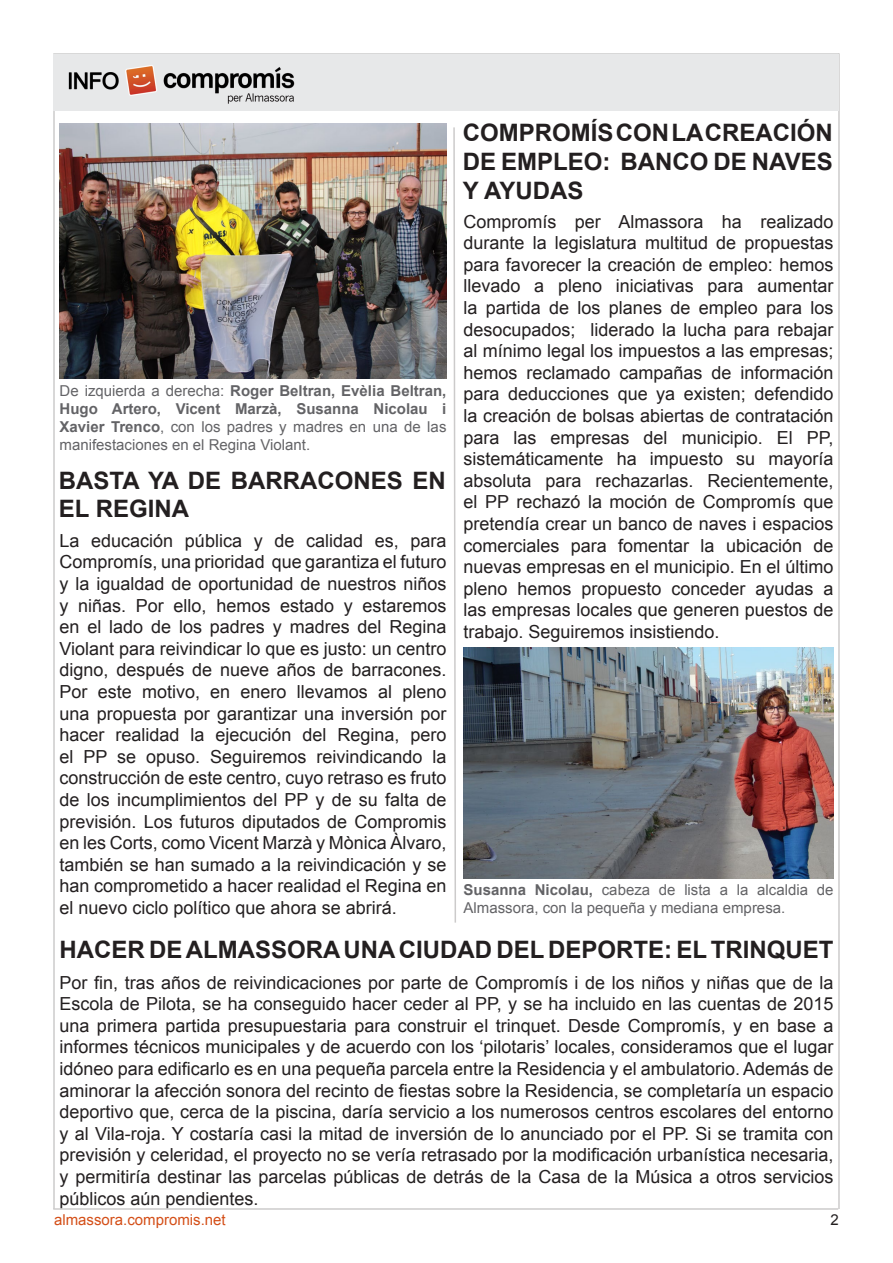
<style>
.page{position:relative;width:893px;height:1263px;background:#fff}
.page>*{position:absolute;margin:0;border:0;box-sizing:border-box;transform-origin:0 0}
.t1{font:700 24px/28.8px "Arial";color:#231f20}
.t2{font:18px/21.6px "Arial";color:#231f20;text-align:justify}
.t3{font:15px/18px "Arial";color:#636366;text-align:justify}
.t4{font:15px "Arial";color:#d44f18}
.t5{font:15px "Arial";color:#231f20}
.s1{font-weight:700}
</style>
<div class="page">
<hr style="left:53px;top:54px;width:2px;height:1155px;background:#cccbcb">
<hr style="left:53px;top:53px;width:786px;height:2px;background:#cccbcb">
<hr style="left:838px;top:53px;width:2px;height:1156px;background:#cccbcb">
<hr style="left:53px;top:1208px;width:785px;height:2px;background:#cccbcb">
<svg style="left:453px;top:127px;width:3px;height:796px"></svg>
<img style="left:60px;top:124px;width:386px;height:255px">
<img style="left:463px;top:647px;width:370px;height:232px">
<img style="left:53px;top:54px;width:786px;height:57px">
<p class="t3" style="left:60px;top:382px;width:388px">De izquierda a derecha: <span class="s1">Roger Beltran, Evèlia Beltran, Hugo Artero, Vicent Marzà, Susanna Nicolau i Xavier Trenco</span>, con los padres y madres en una de las manifestaciones en el Regina Violant.</p>
<p class="t1" style="left:59px;top:467px;width:388px">BASTA YA DE BARRACONES EN<br>EL REGINA</p>
<p class="t2" style="left:60px;top:530px;width:388px">La educación pública y de calidad es, para Compromís, una prioridad que garantiza el futuro y la igualdad de oportunidad de nuestros niños y niñas. Por ello, hemos estado y estaremos en el lado de los padres y madres del Regina Violant para reivindicar lo que es justo: un centro digno, después de nueve años de barracones.<br>Por este motivo, en enero llevamos al pleno una propuesta por garantizar una inversión por hacer realidad la ejecución del Regina, pero el PP se opuso. Seguiremos reivindicando la construcción de este centro, cuyo retraso es fruto de los incumplimientos del PP y de su falta de previsión. Los futuros diputados de Compromis en les Corts, como Vicent Marzà y Mònica Àlvaro, también se han sumado a la reivindicación y se han comprometido a hacer realidad el Regina en el nuevo ciclo político que ahora se abrirá.</p>
<p class="t1" style="left:463px;top:119px;width:371px;text-align:justify">COMPROMÍS CON LA CREACIÓN DE EMPLEO: BANCO DE NAVES Y AYUDAS</p>
<p class="t2" style="left:463px;top:211px;width:371px">Compromís per Almassora ha realizado durante la legislatura multitud de propuestas para favorecer la creación de empleo: hemos llevado a pleno iniciativas para aumentar la partida de los planes de empleo para los desocupados; liderado la lucha para rebajar al mínimo legal los impuestos a las empresas; hemos reclamado campañas de información para deducciones que ya existen; defendido la creación de bolsas abiertas de contratación para las empresas del municipio. El PP, sistemáticamente ha impuesto su mayoría absoluta para rechazarlas. Recientemente, el PP rechazó la moción de Compromís que pretendía crear un banco de naves i espacios comerciales para fomentar la ubicación de nuevas empresas en el municipio. En el último pleno hemos propuesto conceder ayudas a las empresas locales que generen puestos de trabajo. Seguiremos insistiendo.</p>
<p class="t3" style="left:463px;top:881px;width:371px"><span class="s1">Susanna Nicolau,</span> cabeza de lista a la alcaldia de<br>Almassora, con la pequeña y mediana empresa.</p>
<p class="t1" style="left:60px;top:936px;width:775px">HACER DE ALMASSORA UNA CIUDAD DEL DEPORTE: EL TRINQUET</p>
<p class="t2" style="left:60px;top:972px;width:775px">Por fin, tras años de reivindicaciones por parte de Compromís i de los niños y niñas que de la Escola de Pilota, se ha conseguido hacer ceder al PP, y se ha incluido en las cuentas de 2015 una primera partida presupuestaria para construir el trinquet. Desde Compromís, y en base a informes técnicos municipales y de acuerdo con los ‘pilotaris’ locales, consideramos que el lugar idóneo para edificarlo es en una pequeña parcela entre la Residencia y el ambulatorio. Además de aminorar la afección sonora del recinto de fiestas sobre la Residencia, se completaría un espacio deportivo que, cerca de la piscina, daría servicio a los numerosos centros escolares del entorno y al Vila-roja. Y costaría casi la mitad de inversión de lo anunciado por el PP. Si se tramita con previsión y celeridad, el proyecto no se vería retrasado por la modificación urbanística necesaria, y permitiría destinar las parcelas públicas de detrás de la Casa de la Música a otros servicios públicos aún pendientes.</p>
<p class="t4" style="left:54px;top:1209px;width:173px">almassora.compromis.net</p>
<p class="t5" style="left:831px;top:1209px;width:10px">2</p>
</div>
